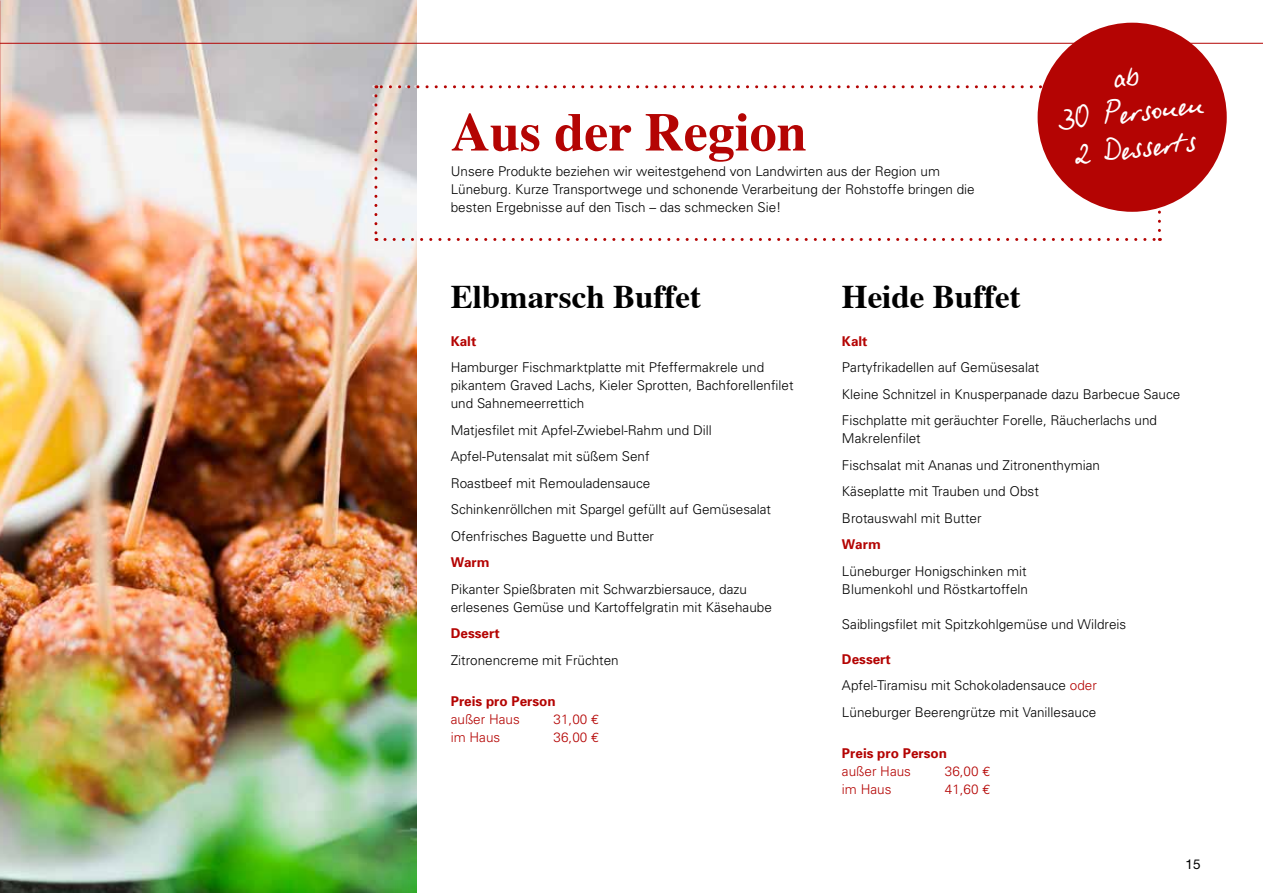
<style>
.page{position:relative;width:1263px;height:893px;background:#fff}
.page>*{position:absolute;margin:0;border:0;box-sizing:border-box;transform-origin:0 0}
.t1{font:700 54px "Times";color:#b40403}
.t2{font:34.95px/36.2px "Ugri";color:#fff;text-align:center}
.t3{font:700 33px "Times";color:#000}
.t4{font:300 13.5px/26.5px "Univers";color:#000}
.t5{font:300 13.5px "Univers";color:#b40403}
.t6{font:700 13.5px "Univers";color:#b40403}
.t7{font:13.5px "Helvetica Neue";color:#000}
.s1{font-family:"Euro Mono";font-weight:400}
.s2{font-weight:700;color:#b40403}
.s3{color:#b40403}
</style>
<div class="page">
<img style="left:0;top:0;width:417px;height:893px">
<hr style="left:0;top:43px;width:1263px;height:1px;background:#b40403">
<svg style="left:372px;top:85px;width:789px;height:156px"></svg>
<div style="left:1037px;top:23px;width:190px;height:189px;background:#b40403;border-radius:50%"></div>
<h1 class="t1" style="left:451px;top:81px;width:358px">Aus der Region</h1>
<p class="t4" style="left:451px;top:162px;width:525px;line-height:18px">Unsere Produkte beziehen wir weitestgehend von Landwirten aus der Region um<br>Lüneburg. Kurze Transportwege und schonende Verarbeitung der Rohstoffe bringen die besten Ergebnisse auf den Tisch – das schmecken Sie!</p>
<h3 class="t3" style="left:451px;top:265px;width:252px">Elbmarsch Buffet</h3>
<h3 class="t3" style="left:842px;top:265px;width:180px">Heide Buffet</h3>
<h2 class="t2" style="left:1051px;top:67px;width:148px;rotate:-7deg">ab<br>30 Personen<br>2 Desserts</h2>
<p class="t6" style="left:451px;top:332px;width:27px">Kalt</p>
<p class="t4" style="left:451px;top:358px;width:344px;line-height:18px">Hamburger Fischmarktplatte mit Pfeffermakrele und pikantem Graved Lachs, Kieler Sprotten, Bachforellenfilet und Sahnemeerrettich</p>
<p class="t4" style="left:451px;top:416px;width:322px">Matjesfilet mit Apfel-Zwiebel-Rahm und Dill Apfel-Putensalat mit süßem Senf<br>Roastbeef mit Remouladensauce<br>Schinkenröllchen mit Spargel gefüllt auf Gemüsesalat Ofenfrisches Baguette und Butter</p>
<p class="t6" style="left:451px;top:554px;width:40px">Warm</p>
<p class="t4" style="left:451px;top:580px;width:323px;line-height:18px">Pikanter Spießbraten mit Schwarzbiersauce, dazu erlesenes Gemüse und Kartoffelgratin mit Käsehaube</p>
<p class="t6" style="left:451px;top:625px;width:50px">Dessert</p>
<p class="t4" style="left:451px;top:646px;width:170px">Zitronencreme mit Früchten</p>
<p class="t6" style="left:451px;top:692px;width:107px">Preis pro Person</p>
<p class="t5" style="left:451px;top:711px;width:71px">außer Haus</p>
<p class="t5" style="left:554px;top:711px;width:47px">31,00 <span class="s1">€</span></p>
<p class="t5" style="left:451px;top:729px;width:51px">im Haus</p>
<p class="t5" style="left:554px;top:729px;width:47px">36,00 <span class="s1">€</span></p>
<p class="t6" style="left:842px;top:332px;width:27px">Kalt</p>
<p class="t4" style="left:842px;top:354px;width:340px">Partyfrikadellen auf Gemüsesalat<br>Kleine Schnitzel in Knusperpanade dazu Barbecue Sauce<br>Fischplatte mit geräuchter Forelle, Räucherlachs und</p>
<p class="t4" style="left:842px;top:425px;width:260px">Makrelenfilet<br>Fischsalat mit Ananas und Zitronenthymian<br>Käseplatte mit Trauben und Obst<br>Brotauswahl mit Butter</p>
<p class="t6" style="left:842px;top:536px;width:40px">Warm</p>
<p class="t4" style="left:842px;top:562px;width:188px;line-height:18px">Lüneburger Honigschinken mit<br>Blumenkohl und Röstkartoffeln</p>
<p class="t4" style="left:842px;top:610px;width:286px">Saiblingsfilet mit Spitzkohlgemüse und Wildreis</p>
<p class="t4" style="left:842px;top:645px;width:256px"><span class="s2">Dessert<br></span>Apfel-Tiramisu mit Schokoladensauce <span class="s3">oder<br></span>Lüneburger Beerengrütze mit Vanillesauce</p>
<p class="t6" style="left:842px;top:744px;width:107px">Preis pro Person</p>
<p class="t5" style="left:842px;top:763px;width:71px">außer Haus</p>
<p class="t5" style="left:945px;top:763px;width:47px">36,00 <span class="s1">€</span></p>
<p class="t5" style="left:842px;top:781px;width:51px">im Haus</p>
<p class="t5" style="left:945px;top:781px;width:47px">41,60 <span class="s1">€</span></p>
<p class="t7" style="left:1185px;top:856px;width:17px">15</p>
</div>
